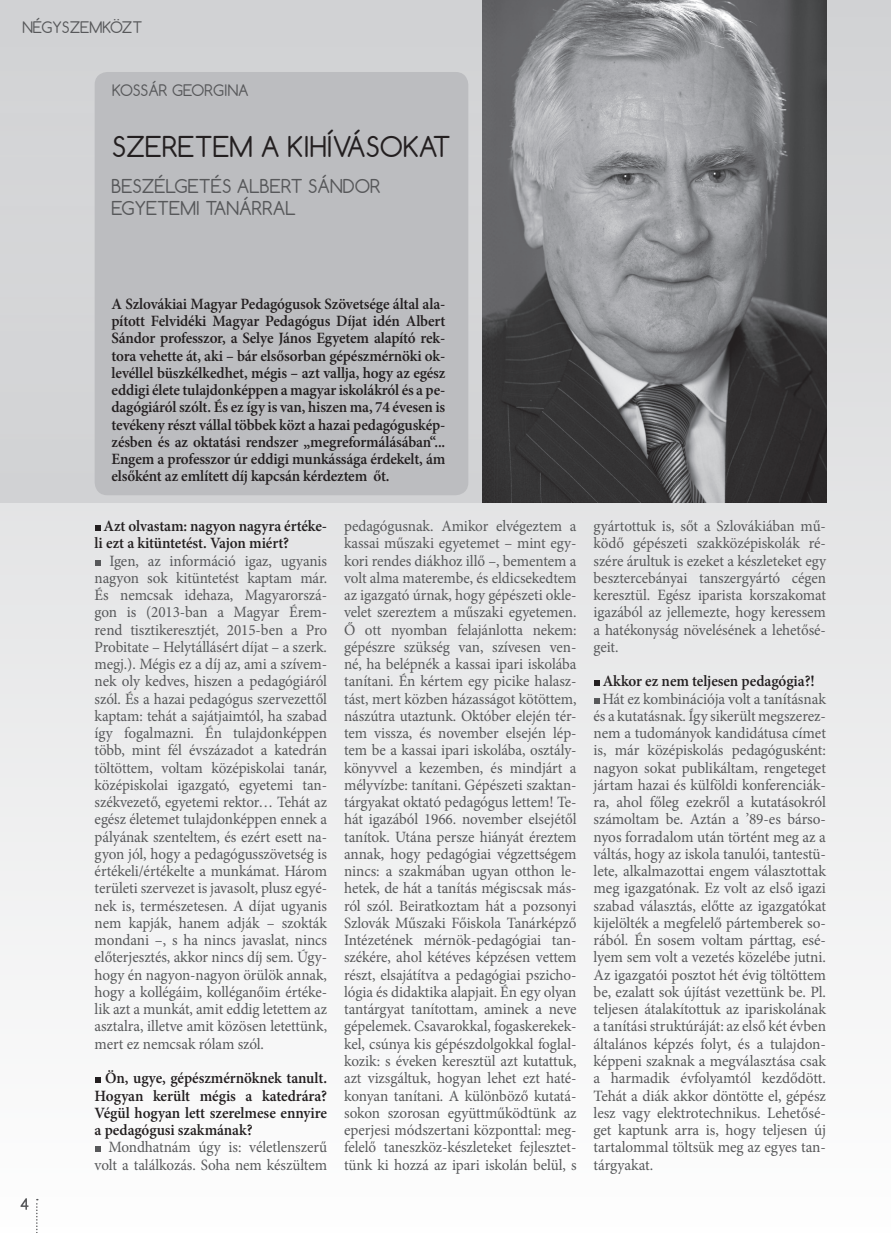
<style>
.page{position:relative;width:891px;height:1233px;background:#fff}
.page>*{position:absolute;margin:0;border:0;box-sizing:border-box;transform-origin:0 0}
.t1{font:27px "Comfortaa";color:#231f20}
.t2{font:18px/21.6px "Comfortaa";color:#57585a}
.t3{font:15.75px/17.2px "Minion Pro";letter-spacing:-.005em;color:#57585a;text-align:justify;scale:.96 1}
.t4{font:15.75px/17.2px "Minion Pro";letter-spacing:-.005em;color:#57585a;text-align:justify}
.t5{font:600 15.75px/17.2px "Minion Pro";letter-spacing:-.01em;color:#231f20;text-align:justify;scale:.96 1}
.t6{font:15px "Comfortaa";color:#57585a}
</style>
<div class="page">
<div style="left:0;top:0;width:891px;height:1232px;background:linear-gradient(to bottom,#cbccce,#fff)"></div>
<div style="left:0;top:0;width:826px;height:502px;background:#d1d2d4"></div>
<div style="left:95px;top:72px;width:373px;height:423px;background:#bcbdc0;border-radius:13px"></div>
<svg style="left:20px;top:1198px;width:9px;height:11px"></svg>
<svg style="left:36px;top:1198px;width:2px;height:35px"></svg>
<svg style="left:95px;top:525px;width:6px;height:6px"></svg>
<svg style="left:95px;top:559px;width:6px;height:6px"></svg>
<svg style="left:95px;top:1077px;width:6px;height:6px"></svg>
<svg style="left:95px;top:1146px;width:6px;height:6px"></svg>
<svg style="left:594px;top:680px;width:6px;height:6px"></svg>
<svg style="left:594px;top:697px;width:6px;height:6px"></svg>
<img style="left:482px;top:0;width:344px;height:502px">
<p class="t6" style="left:22px;top:17px;width:120px">NÉGYSZEMKÖZT</p>
<p class="t6" style="left:112px;top:81px;width:138px">KOSSÁR GEORGINA</p>
<h1 class="t1" style="left:112px;top:130px;width:338px">SZERETEM A KIHÍVÁSOKAT</h1>
<p class="t2" style="left:112px;top:175px;width:271px">BESZÉLGETÉS ALBERT SÁNDOR<br>EGYETEMI TANÁRRAL</p>
<p class="t5" style="left:112px;top:295px;width:349px">A Szlovákiai Magyar Pedagógusok Szövetsége által ala&shy;pított Felvidéki Magyar Pedagógus Díjat idén Albert Sándor professzor, a Selye János Egyetem alapító rek&shy;tora vehette át, aki – bár elsősorban gépészmérnöki ok&shy;levéllel büszkélkedhet, mégis – azt vallja, hogy az egész eddigi élete tulajdonképpen a magyar iskolákról és a pe&shy;dagógiáról szólt. És ez így is van, hiszen ma, 74 évesen is tevékeny részt vállal többek közt a hazai pedagóguskép&shy;zésben és az oktatási rendszer „megreformálásában“...<br>Engem a professzor úr eddigi munkássága érdekelt, ám elsőként az említett díj kapcsán kérdeztem őt.</p>
<p class="t5" style="left:95px;top:517px;width:244px;text-indent:9px">Azt olvastam: nagyon nagyra értéke&shy;li ezt a kitüntetést. Vajon miért?</p>
<p class="t3" style="left:95px;top:552px;width:244px;text-indent:15px">Igen, az információ igaz, ugyanis nagyon sok kitüntetést kaptam már.<br>És nemcsak idehaza, Magyarorszá&shy;gon is (2013-ban a Magyar Érem&shy;rend tisztikeresztjét, 2015-ben a Pro Probitate – Helytállásért díjat – a szerk. megj.). Mégis ez a díj az, ami a szívem&shy;nek oly kedves, hiszen a pedagógiáról szól. És a hazai pedagógus szervezettől kaptam: tehát a sajátjaimtól, ha szabad így fogalmazni. Én tulajdonképpen több, mint fél évszázadot a katedrán töltöttem, voltam középiskolai tanár, középiskolai igazgató, egyetemi tan&shy;székvezető, egyetemi rektor… Tehát az egész életemet tulajdonképpen ennek a pályának szenteltem, és ezért esett na&shy;gyon jól, hogy a pedagógusszövetség is értékeli/értékelte a munkámat. Három területi szervezet is javasolt, plusz egyé&shy;nek is, természetesen. A díjat ugyanis nem kapják, hanem adják – szokták mondani –, s ha nincs javaslat, nincs előterjesztés, akkor nincs díj sem. Úgy&shy;hogy én nagyon-nagyon örülök annak, hogy a kollégáim, kolléganőim értéke&shy;lik azt a munkát, amit eddig letettem az asztalra, illetve amit közösen letettünk, mert ez nemcsak rólam szól.</p>
<p class="t5" style="left:95px;top:1069px;width:244px;text-indent:10px">Ön, ugye, gépészmérnöknek tanult.<br>Hogyan került mégis a katedrára?<br>Végül hogyan lett szerelmese ennyire a pedagógusi szakmának?</p>
<p class="t3" style="left:95px;top:1138px;width:244px;text-align:right">Mondhatnám úgy is: véletlenszerű volt a találkozás. Soha nem készültem</p>
<p class="t3" style="left:344px;top:517px;width:244px">pedagógusnak. Amikor elvégeztem a kassai műszaki egyetemet – mint egy&shy;kori rendes diákhoz illő –, bementem a volt alma materembe, és eldicsekedtem az igazgató úrnak, hogy gépészeti okle&shy;velet szereztem a műszaki egyetemen.<br>Ő ott nyomban felajánlotta nekem: gépészre szükség van, szívesen ven&shy;né, ha belépnék a kassai ipari iskolába tanítani. Én kértem egy picike halasz&shy;tást, mert közben házasságot kötöttem, nászútra utaztunk. Október elején tér&shy;tem vissza, és november elsején lép&shy;tem be a kassai ipari iskolába, osztály&shy;könyvvel a kezemben, és mindjárt a mélyvízbe: tanítani. Gépészeti szaktan&shy;tárgyakat oktató pedagógus lettem! Te&shy;hát igazából 1966. november elsejétől tanítok. Utána persze hiányát éreztem annak, hogy pedagógiai végzettségem nincs: a szakmában ugyan otthon le&shy;hetek, de hát a tanítás mégiscsak más&shy;ról szól. Beiratkoztam hát a pozsonyi Szlovák Műszaki Főiskola Tanárképző Intézetének mérnök-pedagógiai tan&shy;székére, ahol kétéves képzésen vettem részt, elsajátítva a pedagógiai pszicho&shy;lógia és didaktika alapjait. Én egy olyan tantárgyat tanítottam, aminek a neve gépelemek. Csavarokkal, fogaskerekek&shy;kel, csúnya kis gépészdolgokkal foglal&shy;kozik: s éveken keresztül azt kutattuk, azt vizsgáltuk, hogyan lehet ezt haté&shy;konyan tanítani. A különböző kutatá&shy;sokon szorosan együttműködtünk az eperjesi módszertani központtal: meg&shy;felelő taneszköz-készleteket fejlesztet&shy;tünk ki hozzá az ipari iskolán belül, s</p>
<p class="t3" style="left:594px;top:517px;width:244px">gyártottuk is, sőt a Szlovákiában mű&shy;ködő gépészeti szakközépiskolák ré&shy;szére árultuk is ezeket a készleteket egy besztercebányai tanszergyártó cégen keresztül. Egész iparista korszakomat igazából az jellemezte, hogy keressem a hatékonyság növelésének a lehetősé&shy;geit.</p>
<p class="t5" style="left:603px;top:672px;width:223px">Akkor ez nem teljesen pedagógia?!</p>
<p class="t4" style="left:594px;top:690px;width:234px;text-indent:9px">Hát ez kombinációja volt a tanításnak és a kutatásnak. Így sikerült megszerez&shy;nem a tudományok kandidátusa címet is, már középiskolás pedagógusként: nagyon sokat publikáltam, rengeteget jártam hazai és külföldi konferenciák&shy;ra, ahol főleg ezekről a kutatásokról számoltam be. Aztán a ’89-es bárso&shy;nyos forradalom után történt meg az a váltás, hogy az iskola tanulói, tantestü&shy;lete, alkalmazottai engem választottak meg igazgatónak. Ez volt az első igazi szabad választás, előtte az igazgatókat kijelölték a megfelelő pártemberek so&shy;rából. Én sosem voltam párttag, esé&shy;lyem sem volt a vezetés közelébe jutni.<br>Az igazgatói posztot hét évig töltöttem be, ezalatt sok újítást vezettünk be. Pl. teljesen átalakítottuk az ipariskolának a tanítási struktúráját: az első két évben általános képzés folyt, és a tulajdon&shy;képpeni szaknak a megválasztása csak a harmadik évfolyamtól kezdődött.<br>Tehát a diák akkor döntötte el, gépész lesz vagy elektrotechnikus. Lehetősé&shy;get kaptunk arra is, hogy teljesen új tartalommal töltsük meg az egyes tan&shy;tárgyakat.</p>
</div>
